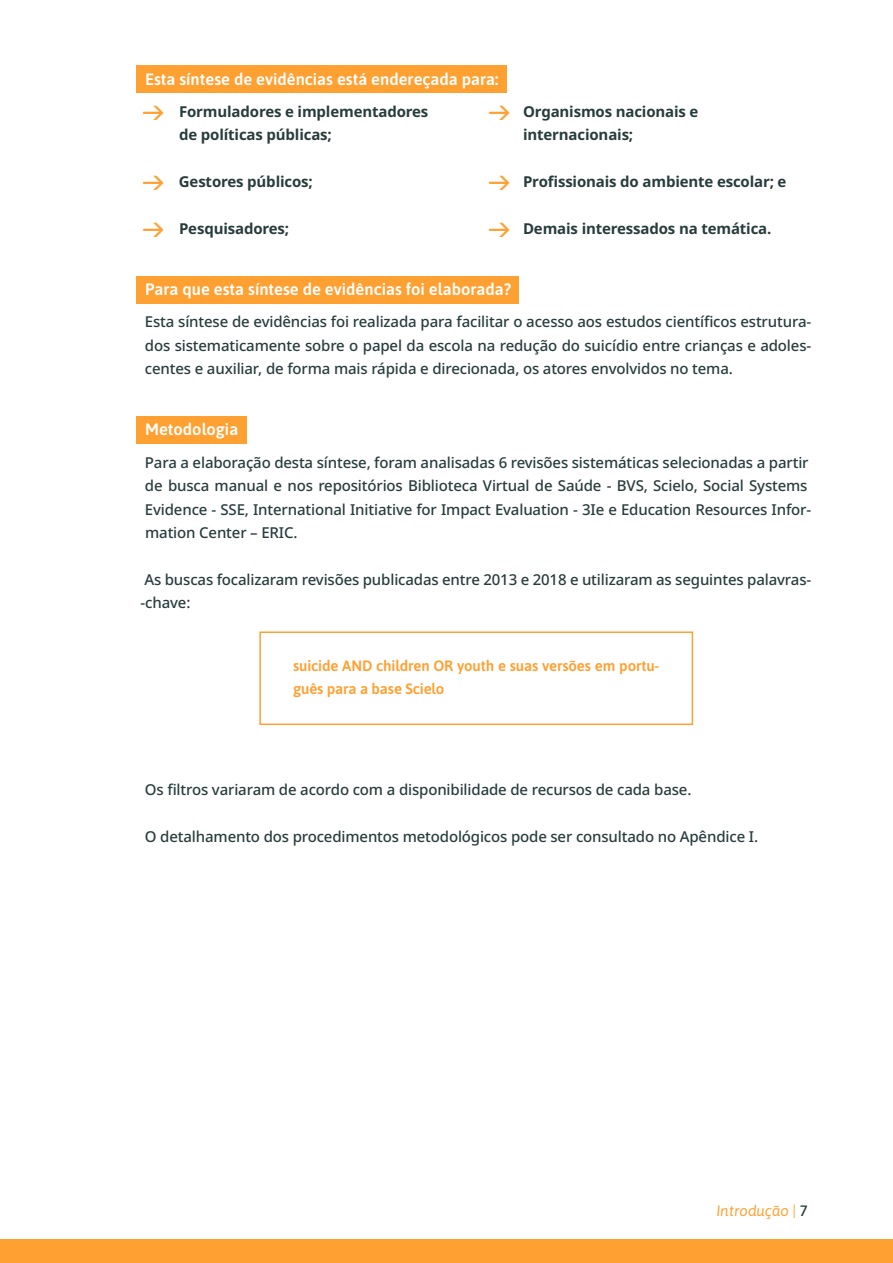
<style>
.page{position:relative;width:893px;height:1263px;background:#fff}
.page>*{position:absolute;margin:0;border:0;box-sizing:border-box;transform-origin:0 0}
.t1{font:600 16.5px "Asap";color:#fff}
.t2{font:500 15px/23.4px "Noto Sans";letter-spacing:-.01em;color:#283c3c}
.t3{font:700 15px/23.4px "Noto Sans";letter-spacing:-.01em;color:#283c3c}
.t4{font:600 15px/23.4px "Asap";letter-spacing:-.01em;color:#ffa032}
.t5{font:italic 15px "Asap";color:#ffa032}
.s1{font-family:"Asap";font-weight:500;font-size:27px;color:#ffa032}
.s2{font-weight:500;font-style:normal;color:#283c3c}
</style>
<div class="page">
<div style="left:0;top:1239px;width:893px;height:24px;background:#ffa032"></div>
<div style="left:136px;top:65px;width:371px;height:28px;background:#ffa032"></div>
<div style="left:136px;top:276px;width:382px;height:27px;background:#ffa032"></div>
<div style="left:136px;top:416px;width:110px;height:28px;background:#ffa032"></div>
<div style="left:259px;top:631px;width:434px;height:94px;border:2px solid #ffa032"></div>
<p class="t1" style="left:145px;top:67px;width:355px">Esta síntese de evidências está endereçada para:</p>
<p class="t3" style="left:179px;top:100px;width:251px;text-indent:-36px"><span class="s1">→</span> Formuladores e implementadores de políticas públicas;</p>
<p class="t3" style="left:143px;top:170px;width:171px"><span class="s1">→</span> Gestores públicos;</p>
<p class="t3" style="left:143px;top:217px;width:147px"><span class="s1">→</span> Pesquisadores;</p>
<p class="t3" style="left:523px;top:100px;width:177px;text-indent:-34px"><span class="s1">→</span> Organismos nacionais e internacionais;</p>
<p class="t3" style="left:489px;top:170px;width:299px"><span class="s1">→</span> Profissionais do ambiente escolar; e</p>
<p class="t3" style="left:489px;top:217px;width:284px"><span class="s1">→</span> Demais interessados na temática.</p>
<p class="t1" style="left:145px;top:278px;width:367px">Para que esta síntese de evidências foi elaborada?</p>
<p class="t2" style="left:145px;top:311px;width:668px;text-align:justify">Esta síntese de evidências foi realizada para facilitar o acesso aos estudos científicos estrutura&shy;dos sistematicamente sobre o papel da escola na redução do suicídio entre crianças e adoles&shy;centes e auxiliar, de forma mais rápida e direcionada, os atores envolvidos no tema.</p>
<p class="t1" style="left:145px;top:418px;width:95px">Metodologia</p>
<p class="t2" style="left:145px;top:451px;width:668px">Para a elaboração desta síntese, foram analisadas 6 revisões sistemáticas selecionadas a partir de busca manual e nos repositórios Biblioteca Virtual de Saúde - BVS, Scielo, Social Systems Evidence - SSE, International Initiative for Impact Evaluation - 3Ie e Education Resources Infor&shy;mation Center – ERIC.</p>
<p class="t2" style="left:141px;top:568px;width:672px">As buscas focalizaram revisões publicadas entre 2013 e 2018 e utilizaram as seguintes palavras--chave:</p>
<p class="t4" style="left:293px;top:653px;width:368px">suicide AND children OR youth e suas versões em portu&shy;guês para a base Scielo</p>
<p class="t2" style="left:145px;top:778px;width:548px">Os filtros variaram de acordo com a disponibilidade de recursos de cada base.</p>
<p class="t2" style="left:145px;top:825px;width:615px">O detalhamento dos procedimentos metodológicos pode ser consultado no Apêndice I.</p>
<p class="t5" style="left:716px;top:1201px;width:93px">Introdução | <span class="s2">7</span></p>
</div>
